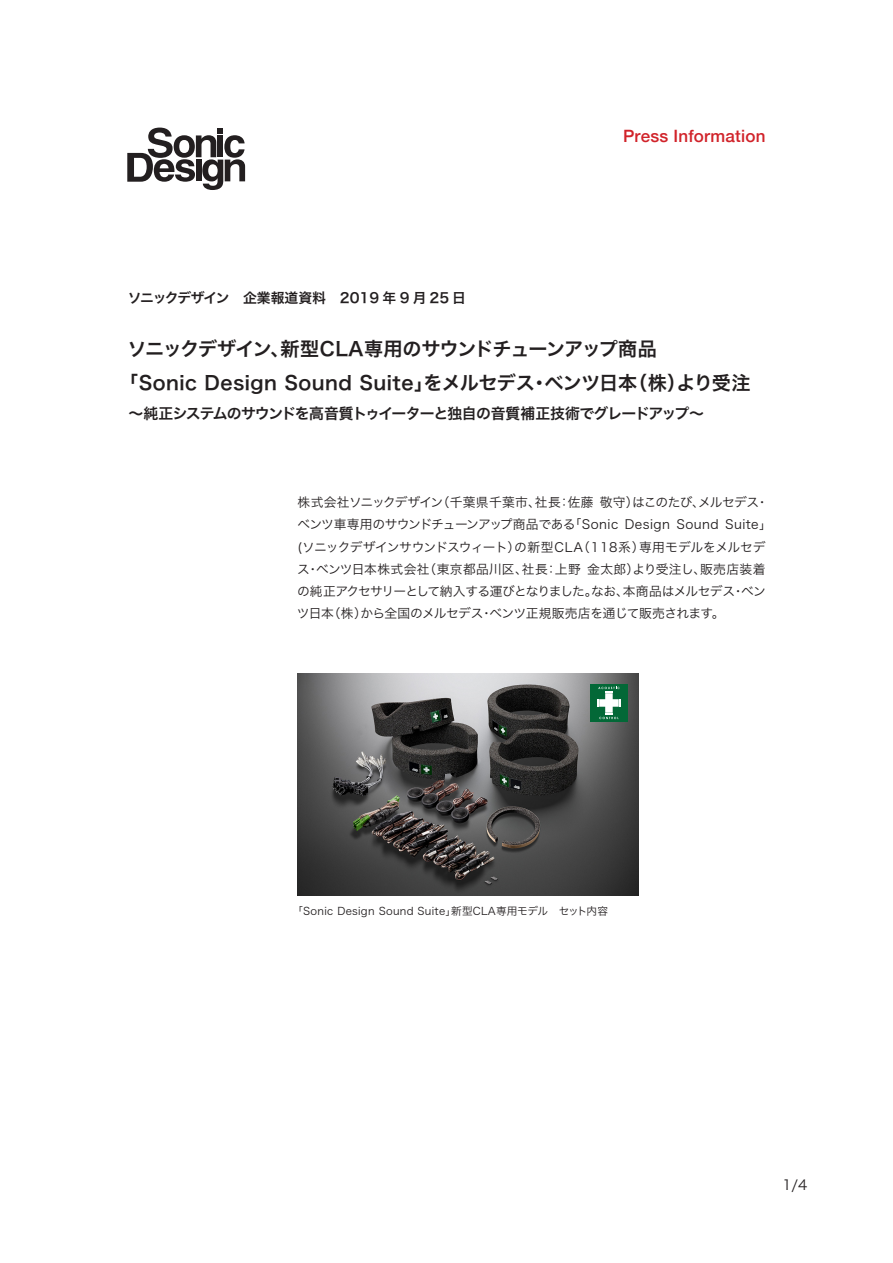
<style>
.page{position:relative;width:893px;height:1263px;background:#fff}
.page>*{position:absolute;margin:0;border:0;box-sizing:border-box;transform-origin:0 0}
.t1{font:19.2px "Hira Kaku Pro W6";letter-spacing:-.045em;color:#231f20}
.t2{font:19.2px "Hira Kaku Pro W6";letter-spacing:.025em;color:#231f20}
.t3{font:19.2px "Hira Kaku Pro W6";letter-spacing:-.005em;color:#231f20}
.t4{font:500 16.95px "Helvetica Neue";letter-spacing:.015em;color:#d1232a}
.t5{font:14.85px "Hira Kaku Pro W6";letter-spacing:-.055em;color:#231f20}
.t6{font:13.8px "Hira Kaku Pro W6";color:#231f20}
.t7{font:13.8px "Hira Kaku Pro W3";color:#231f20}
.t8{font:12.75px "Hira Kaku Pro W3";letter-spacing:-.03em;color:#231f20}
.t9{font:12.75px/22.4px "Hira Kaku Pro W3";letter-spacing:-.055em;color:#231f20}
.t10{font:12.75px "Hira Kaku Pro W3";letter-spacing:-.075em;color:#231f20}
.t11{font:12.75px "Hira Kaku Pro W3";letter-spacing:-.005em;color:#231f20}
.t12{font:12.75px "Hira Kaku Pro W3";letter-spacing:.005em;color:#231f20}
.t13{font:10.65px "Hira Kaku Pro W3";letter-spacing:.025em;color:#231f20}
</style>
<div class="page">
<svg style="left:127px;top:128px;width:118px;height:62px"></svg>
<img style="left:298px;top:673px;width:341px;height:222px">
<div style="left:590px;top:684px;width:38px;height:38px;background:#036837"></div>
<svg style="left:598px;top:687px;width:23px;height:32px"></svg>
<h2 class="t4" style="left:623px;top:122px;width:144px">Press Information</h2>
<p class="t6" style="left:128px;top:285px;width:340px">ソニックデザイン　企業報道資料　2019 年 9 月 25 日</p>
<p class="t1" style="left:127px;top:332px;width:531px">ソニックデザイン新型CLA専用のサウンドチューンアップ商品</p>
<p class="t3" style="left:270px;top:332px;width:21px">、</p>
<p class="t3" style="left:424px;top:365px;width:113px">をメルセデス</p>
<p class="t2" style="left:119px;top:365px;width:316px">「Sonic Design Sound Suite」</p>
<p class="t5" style="left:129px;top:400px;width:577px">〜純正システムのサウンドを高音質トゥイーターと独自の音質補正技術でグレードアップ〜</p>
<p class="t3" style="left:628px;top:365px;width:60px">（株）</p>
<p class="t3" style="left:676px;top:365px;width:76px">より受注</p>
<p class="t3" style="left:544px;top:365px;width:94px">ベンツ日本</p>
<p class="t3" style="left:530px;top:365px;width:21px">・</p>
<p class="t10" style="left:298px;top:491px;width:147px">株式会社ソニックデザイン</p>
<p class="t9" style="left:632px;top:490px;width:129px">はこのたびメルセデス</p>
<p class="t8" style="left:692px;top:491px;width:14px">、</p>
<p class="t8" style="left:568px;top:491px;width:27px">佐藤</p>
<p class="t8" style="left:437px;top:491px;width:106px">（千葉県千葉市、</p>
<p class="t8" style="left:600px;top:491px;width:40px">敬守）</p>
<p class="t8" style="left:535px;top:491px;width:27px">社長</p>
<p class="t8" style="left:558px;top:491px;width:14px">：</p>
<p class="t8" style="left:756px;top:491px;width:14px">・</p>
<p class="t9" style="left:297px;top:512px;width:280px">ベンツ車専用のサウンドチューンアップ商品である</p>
<p class="t8" style="left:569px;top:513px;width:51px">「Sonic</p>
<p class="t8" style="left:625px;top:513px;width:47px">Design</p>
<p class="t8" style="left:676px;top:513px;width:44px">Sound</p>
<p class="t8" style="left:725px;top:513px;width:48px">Suite「</p>
<p class="t9" style="left:298px;top:535px;width:224px">(ソニックデザインサウンドスウィート）</p>
<p class="t11" style="left:639px;top:535px;width:128px">専用モデルをメルセデ</p>
<p class="t8" style="left:577px;top:535px;width:69px">（118系）</p>
<p class="t8" style="left:514px;top:535px;width:70px">の新型CLA</p>
<p class="t8" style="left:700px;top:558px;width:67px">販売店装着</p>
<p class="t8" style="left:424px;top:558px;width:106px">（東京都品川区、</p>
<p class="t8" style="left:587px;top:558px;width:54px">金太郎）</p>
<p class="t8" style="left:632px;top:558px;width:75px">より受注し、</p>
<p class="t12" style="left:316px;top:558px;width:115px">ベンツ日本株式会社</p>
<p class="t8" style="left:522px;top:558px;width:27px">社長</p>
<p class="t8" style="left:555px;top:558px;width:27px">上野</p>
<p class="t8" style="left:297px;top:558px;width:14px">ス</p>
<p class="t8" style="left:545px;top:558px;width:14px">：</p>
<p class="t8" style="left:306px;top:558px;width:14px">・</p>
<p class="t8" style="left:623px;top:580px;width:114px">本商品はメルセデス</p>
<p class="t9" style="left:490px;top:579px;width:236px;text-indent:-192px">の純正アクセサリーとして納入する運びとなりました。<br>ベンツ正規販売店を通じて販売されます。</p>
<p class="t8" style="left:591px;top:580px;width:39px">なお、</p>
<p class="t8" style="left:741px;top:580px;width:26px">ベン</p>
<p class="t8" style="left:732px;top:580px;width:14px">・</p>
<p class="t8" style="left:360px;top:602px;width:125px">から全国のメルセデス</p>
<p class="t8" style="left:328px;top:602px;width:40px">（株）</p>
<p class="t8" style="left:297px;top:602px;width:38px">ツ日本</p>
<p class="t8" style="left:480px;top:602px;width:14px">・</p>
<p class="t13" style="left:451px;top:902px;width:158px">新型CLA専用モデル　セット内容</p>
<p class="t13" style="left:292px;top:902px;width:165px">「Sonic Design Sound Suite」</p>
<p class="t7" style="left:782px;top:1172px;width:26px">1/4</p>
</div>
